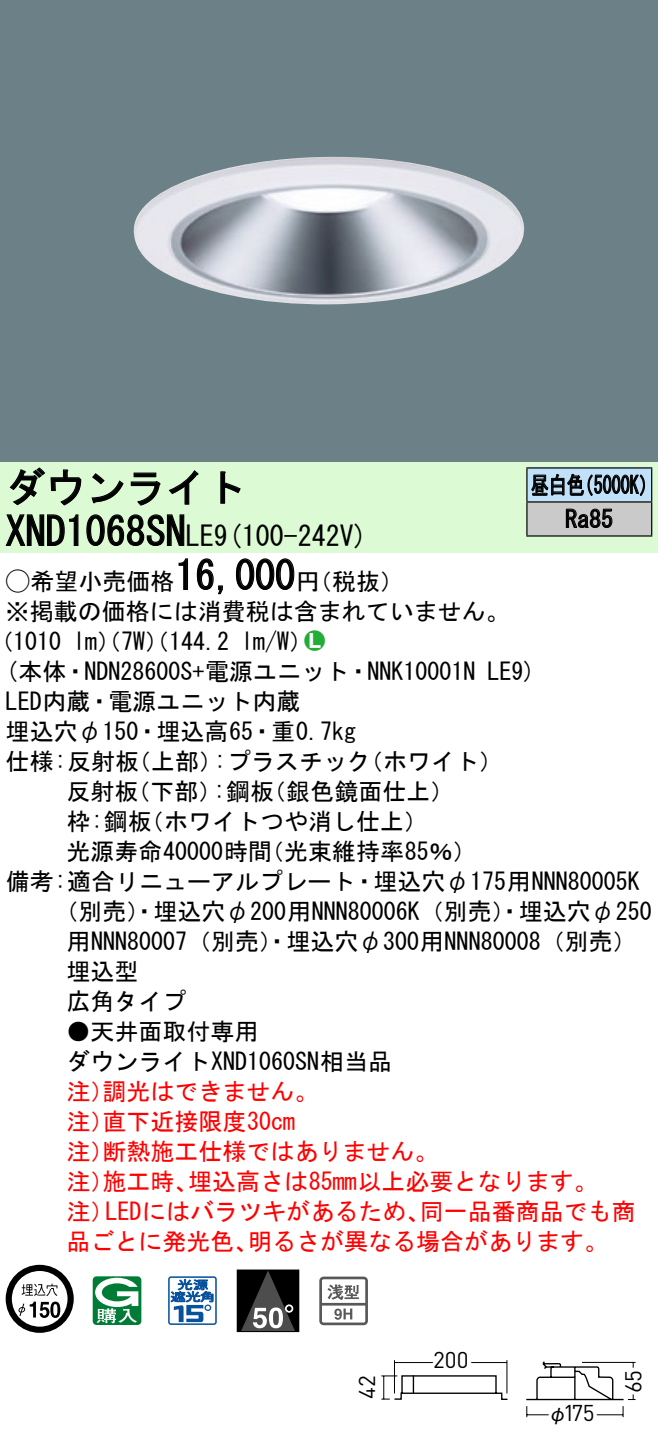
<style>
.page{position:relative;width:658px;height:1443px;background:#fff}
.page>*{position:absolute;margin:0;border:0;box-sizing:border-box;transform-origin:0 0}
.t1{font:40px "MS Gothic";color:#000}
.t2{font:28px "MS Gothic";color:#000}
.t3{font:24px/30.4px "MS Gothic";color:#000}
.t4{font:24px/30px "MS Gothic";color:#f00}
.t5{font:24px/34px "MS Gothic";color:#000;scale:.75 1}
.t6{font:24px "Ford Classification 1";color:#23ac38}
.t7{font:22.8px "DINOT";letter-spacing:-.005em;color:#000}
.t8{font:20px "Gothic BBB Pro Medium 90 pv RKSJ H";color:#000}
.s1{font-size:28px}
.s2{font-family:"Ford Classification 1"}
.s3{color:#fff}
</style>
<div class="page">
<div style="left:0;top:0;width:658px;height:462px;background:#6c8087"></div>
<img style="left:133px;top:157px;width:392px;height:148px">
<div style="left:0;top:462px;width:658px;height:90px;background:#dcfad4"></div>
<svg style="left:9px;top:467px;width:73px;height:39px"></svg>
<svg style="left:91px;top:473px;width:33px;height:30px"></svg>
<svg style="left:130px;top:472px;width:30px;height:34px"></svg>
<svg style="left:168px;top:470px;width:30px;height:35px"></svg>
<svg style="left:220px;top:471px;width:21px;height:33px"></svg>
<svg style="left:5px;top:514px;width:74px;height:32px"></svg>
<svg style="left:86px;top:514px;width:99px;height:32px"></svg>
<svg style="left:178px;top:558px;width:10px;height:32px"></svg>
<svg style="left:196px;top:558px;width:27px;height:37px"></svg>
<svg style="left:236px;top:558px;width:59px;height:32px"></svg>
<svg style="left:6px;top:1265px;width:68px;height:68px"></svg>
<svg style="left:50px;top:1301px;width:10px;height:17px"></svg>
<svg style="left:93px;top:1276px;width:48px;height:49px"></svg>
<svg style="left:168px;top:1276px;width:49px;height:49px"></svg>
<div style="left:237px;top:1270px;width:62px;height:61px;background:#000"></div>
<svg style="left:241px;top:1271px;width:54px;height:59px"></svg>
<div style="left:237px;top:1269px;width:62px;height:63px;border:1px solid #000"></div>
<svg style="left:319px;top:1276px;width:49px;height:49px"></svg>
<div style="left:527px;top:468px;width:124px;height:34px;background:#c1e1fa"></div>
<div style="left:527px;top:502px;width:124px;height:34px;background:#cacaca"></div>
<hr style="left:526px;top:467px;width:126px;height:2px;background:#000">
<hr style="left:526px;top:468px;width:1px;height:33px;background:#000">
<hr style="left:651px;top:468px;width:1px;height:33px;background:#000">
<hr style="left:526px;top:501px;width:126px;height:2px;background:#000">
<hr style="left:526px;top:502px;width:1px;height:33px;background:#000">
<hr style="left:651px;top:502px;width:1px;height:33px;background:#000">
<hr style="left:526px;top:535px;width:126px;height:2px;background:#000">
<svg style="left:531px;top:473px;width:114px;height:23px"></svg>
<svg style="left:565px;top:508px;width:47px;height:20px"></svg>
<svg style="left:526px;top:1361px;width:110px;height:57px"></svg>
<svg style="left:381px;top:1360px;width:127px;height:40px"></svg>
<h1 class="t1" style="left:6px;top:467px;width:242px">ダウンライト</h1>
<p class="t2" style="left:214px;top:522px;width:155px">(9 100-242 (V</p>
<h1 class="t1" style="left:6px;top:511px;width:210px">XND1068SN<span class="s1">LE</span></h1>
<h1 class="t1" style="left:175px;top:555px;width:121px">16,000</h1>
<p class="t3" style="left:6px;top:566px;width:505px"><span class="s2">A</span>希望小売価格<br>※掲載の価格には消費税は含まれていません。</p>
<p class="t6" style="left:304px;top:629px;width:22px">2<span class="s3">7</span></p>
<p class="t3" style="left:296px;top:566px;width:109px">（円税抜(</p>
<p class="t3" style="left:241px;top:626px;width:73px">l m (W/</p>
<p class="t3" style="left:-11px;top:626px;width:74px">（1010</p>
<p class="t3" style="left:73px;top:626px;width:158px">lm）（ ）（W 7 144.2</p>
<p class="t5" style="left:565px;top:468px;width:65px;text-indent:-34px">昼白色<br>Ra85</p>
<p class="t5" style="left:575px;top:468px;width:109px">（5000 (K</p>
<p class="t3" style="left:6px;top:656px;width:471px">(本体・NDN28600 +S 電源ユニット・NNK10001N</p>
<p class="t3" style="left:6px;top:686px;width:296px">LED内蔵・電源ユニット内蔵</p>
<p class="t3" style="left:6px;top:716px;width:352px">埋込穴φ150・埋込高65・重0.7kg</p>
<p class="t3" style="left:359px;top:746px;width:145px">（ホワイト(</p>
<p class="t3" style="left:487px;top:656px;width:50px">LE (9</p>
<p class="t3" style="left:214px;top:746px;width:158px">:プラスチック</p>
<p class="t3" style="left:6px;top:746px;width:135px">仕様:反射板</p>
<p class="t3" style="left:127px;top:746px;width:97px">（上部）</p>
<p class="t3" style="left:66px;top:776px;width:74px">反射板</p>
<p class="t3" style="left:126px;top:776px;width:97px">（下部）</p>
<p class="t3" style="left:262px;top:776px;width:194px">（銀色鏡面仕上(</p>
<p class="t3" style="left:213px;top:776px;width:62px">:鋼板</p>
<p class="t3" style="left:66px;top:806px;width:87px">枠:鋼板</p>
<p class="t3" style="left:140px;top:806px;width:290px">（ホワイトつや消し仕上(</p>
<p class="t3" style="left:66px;top:836px;width:207px">光源寿命40000時間</p>
<p class="t3" style="left:6px;top:866px;width:635px">備考:適合リニューアルプレート・埋込穴φ175用NNN80005K</p>
<p class="t3" style="left:54px;top:896px;width:598px">（別売）・埋込穴φ200用NNN80006 （K 別売）・埋込穴φ250</p>
<p class="t3" style="left:66px;top:926px;width:571px">用NNN80007（別売）・埋込穴φ300用NNN80008（別売(</p>
<p class="t3" style="left:66px;top:956px;width:73px">埋込型</p>
<p class="t3" style="left:66px;top:986px;width:121px">広角タイプ</p>
<p class="t3" style="left:66px;top:1016px;width:327px">●天井面取付専用<br>ダウンライトXND1060SN相当品</p>
<p class="t4" style="left:102px;top:1076px;width:217px">調光はできません。</p>
<p class="t3" style="left:260px;top:836px;width:218px">（光束維持率85％(</p>
<p class="t4" style="left:102px;top:1076px;width:194px;text-indent:-36px">注）<br>直下近接限度30cm</p>
<p class="t4" style="left:102px;top:1106px;width:337px;text-indent:-36px">注）<br>断熱施工仕様ではありません。</p>
<p class="t4" style="left:66px;top:1136px;width:49px">注）</p>
<p class="t4" style="left:188px;top:1166px;width:411px">埋込高さは85mm以上必要となります。</p>
<p class="t4" style="left:102px;top:1166px;width:97px">施工時、</p>
<p class="t4" style="left:66px;top:1166px;width:49px">注）</p>
<p class="t4" style="left:66px;top:1196px;width:49px">注）</p>
<p class="t4" style="left:105px;top:1196px;width:326px">LEDにはバラツキがあるため、</p>
<p class="t4" style="left:420px;top:1196px;width:217px">同一品番商品でも商</p>
<p class="t4" style="left:66px;top:1226px;width:193px">品ごとに発光色、</p>
<p class="t4" style="left:248px;top:1226px;width:362px">明るさが異なる場合があります。</p>
<p class="t7" style="left:351px;top:1399px;width:25px;rotate:-90deg">42</p>
<p class="t7" style="left:433px;top:1344px;width:37px">200</p>
<p class="t7" style="left:563px;top:1397px;width:33px">175</p>
<p class="t8" style="left:548px;top:1397px;width:21px">φ</p>
<p class="t7" style="left:617px;top:1392px;width:24px;rotate:-90deg">65</p>
</div>
